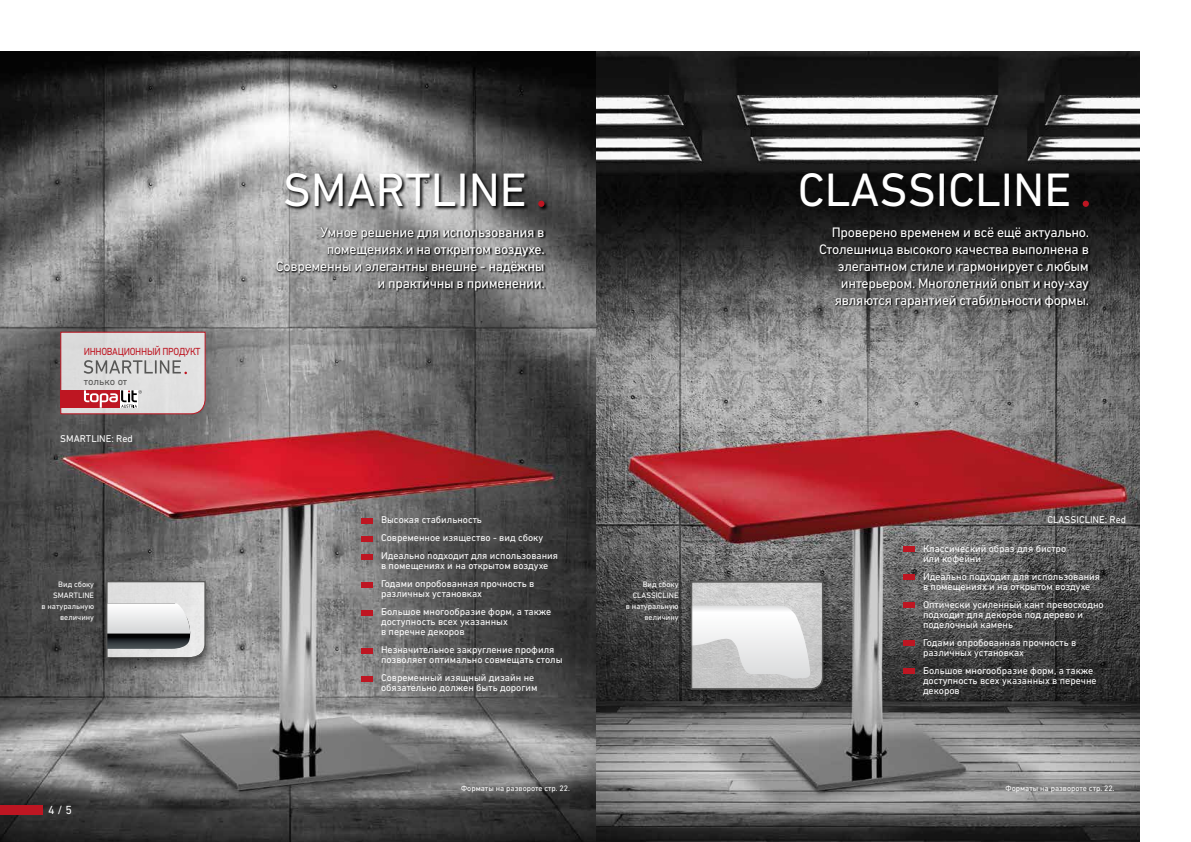
<style>
.page{position:relative;width:1191px;height:842px;background:#fff}
.page>*{position:absolute;margin:0;border:0;box-sizing:border-box;transform-origin:0 0}
.t1{font:47.7px "DIN Next CYR";color:#fff}
.t2{font:14px/16.8px "DIN Next CYR";letter-spacing:-.02em;color:#fff;text-align:right}
.t3{font:12px "DIN Next CYR";color:#fff}
.t4{font:10.5px "DIN Next CYR";letter-spacing:-.03em;color:#be1622;scale:.9 1}
.t5{font:10.5px "DIN Next CYR";color:#575756}
.t6{font:10px/10px "DIN Next CYR";color:#fff}
.t7{font:8px/11px "DIN Next CYR";color:#fff;text-align:right}
</style>
<div class="page">
<img style="left:0;top:51px;width:1140px;height:791px">
<div style="left:97px;top:576px;width:118px;height:96px;background:#000;opacity:.75"></div>
<svg style="left:106px;top:581px;width:100px;height:77px;background:#bdbebe"></svg>
<div style="left:682px;top:577px;width:149px;height:125px;background:#000;opacity:.75"></div>
<svg style="left:690px;top:581px;width:134px;height:109px"></svg>
<div style="left:0;top:805px;width:43px;height:10px;background:#be1622"></div>
<svg style="left:60px;top:331px;width:146px;height:84px;background:#d2c0c1"></svg>
<svg style="left:284px;top:172px;width:265px;height:40px;background:#6b6b6b"></svg>
<svg style="left:538px;top:201px;width:6px;height:6px"></svg>
<div style="left:1082px;top:201px;width:7px;height:6px;background:#be1622;border-radius:50%"></div>
<svg style="left:276px;top:227px;width:270px;height:65px;background:#7a7a7a"></svg>
<svg style="left:820px;top:227px;width:270px;height:82px;background:#3a3a3a"></svg>
<div style="left:361px;top:518px;width:11px;height:5px;background:#be1622"></div>
<div style="left:361px;top:536px;width:11px;height:5px;background:#be1622"></div>
<div style="left:361px;top:554px;width:11px;height:5px;background:#be1622"></div>
<div style="left:361px;top:582px;width:11px;height:5px;background:#be1622"></div>
<div style="left:361px;top:610px;width:11px;height:5px;background:#be1622"></div>
<div style="left:361px;top:648px;width:11px;height:5px;background:#be1622"></div>
<div style="left:361px;top:676px;width:11px;height:5px;background:#be1622"></div>
<div style="left:903px;top:546px;width:11px;height:6px;background:#be1622"></div>
<div style="left:903px;top:574px;width:11px;height:6px;background:#be1622"></div>
<div style="left:903px;top:602px;width:11px;height:6px;background:#be1622"></div>
<div style="left:903px;top:640px;width:11px;height:6px;background:#be1622"></div>
<div style="left:903px;top:668px;width:11px;height:6px;background:#be1622"></div>
<p class="t4" style="left:84px;top:345px;width:131px">ИННОВАЦИОННЫЙ ПРОДУКТ</p>
<p class="t5" style="left:84px;top:376px;width:45px">только от</p>
<p class="t6" style="left:60px;top:434px;width:74px">SMARTLINE: Red</p>
<p class="t7" style="left:41px;top:579px;width:54px">Вид сбоку<br>SMARTLINE<br>в натуральную величину</p>
<p class="t3" style="left:48px;top:803px;width:25px">4 / 5</p>
<h1 class="t1" style="left:283px;top:162px;width:245px">SMARTLINE</h1>
<h1 class="t1" style="left:798px;top:162px;width:275px">CLASSICLINE</h1>
<h2 class="t2" style="left:276px;top:224px;width:270px">Умное решение для использования в помещениях и на открытом воздухе.<br>Современны и элегантны внешне - надёжны и практичны в применении.</h2>
<p class="t6" style="left:381px;top:511px;width:178px;line-height:18px">Высокая стабильность<br>Современное изящество - вид сбоку<br>Идеально подходит для использования</p>
<p class="t6" style="left:381px;top:557px;width:169px;line-height:18px">в помещениях и на открытом воздухе<br>Годами опробованная прочность в</p>
<p class="t6" style="left:381px;top:585px;width:172px;line-height:18px">различных установках<br>Большое многообразие форм, а также</p>
<p class="t6" style="left:381px;top:617px;width:128px">доступность всех указанных в перечне декоров</p>
<p class="t6" style="left:381px;top:645px;width:183px">Незначительное закругление профиля позволяет оптимально совмещать столы</p>
<p class="t6" style="left:381px;top:673px;width:158px">Современный изящный дизайн не обязательно должен быть дорогим</p>
<p class="t7" style="left:626px;top:579px;width:54px">Вид сбоку<br>CLASSICLINE<br>в натуральную величину</p>
<h2 class="t2" style="left:819px;top:224px;width:271px">Проверено временем и всё ещё актуально.<br>Столешница высокого качества выполнена в элегантном стиле и гармонирует с любым интерьером. Многолетний опыт и ноу-хау являются гарантией стабильности формы.</h2>
<p class="t6" style="left:1047px;top:515px;width:80px">CLASSICLINE: Red</p>
<p class="t6" style="left:923px;top:543px;width:145px">Классический образ для бистро или кофейни</p>
<p class="t6" style="left:923px;top:571px;width:178px">Идеально подходит для использования в помещениях и на открытом воздухе</p>
<p class="t6" style="left:923px;top:599px;width:182px">Оптически усиленный кант превосходно подходит для декоров под дерево и поделочный камень</p>
<p class="t6" style="left:923px;top:637px;width:155px">Годами опробованная прочность в различных установках</p>
<p class="t6" style="left:923px;top:665px;width:175px">Большое многообразие форм, а также доступность всех указанных в перечне декоров</p>
<p class="t7" style="left:461px;top:783px;width:110px">Форматы на развороте стр. 22.</p>
<p class="t7" style="left:1005px;top:783px;width:110px">Форматы на развороте стр. 22.</p>
</div>
